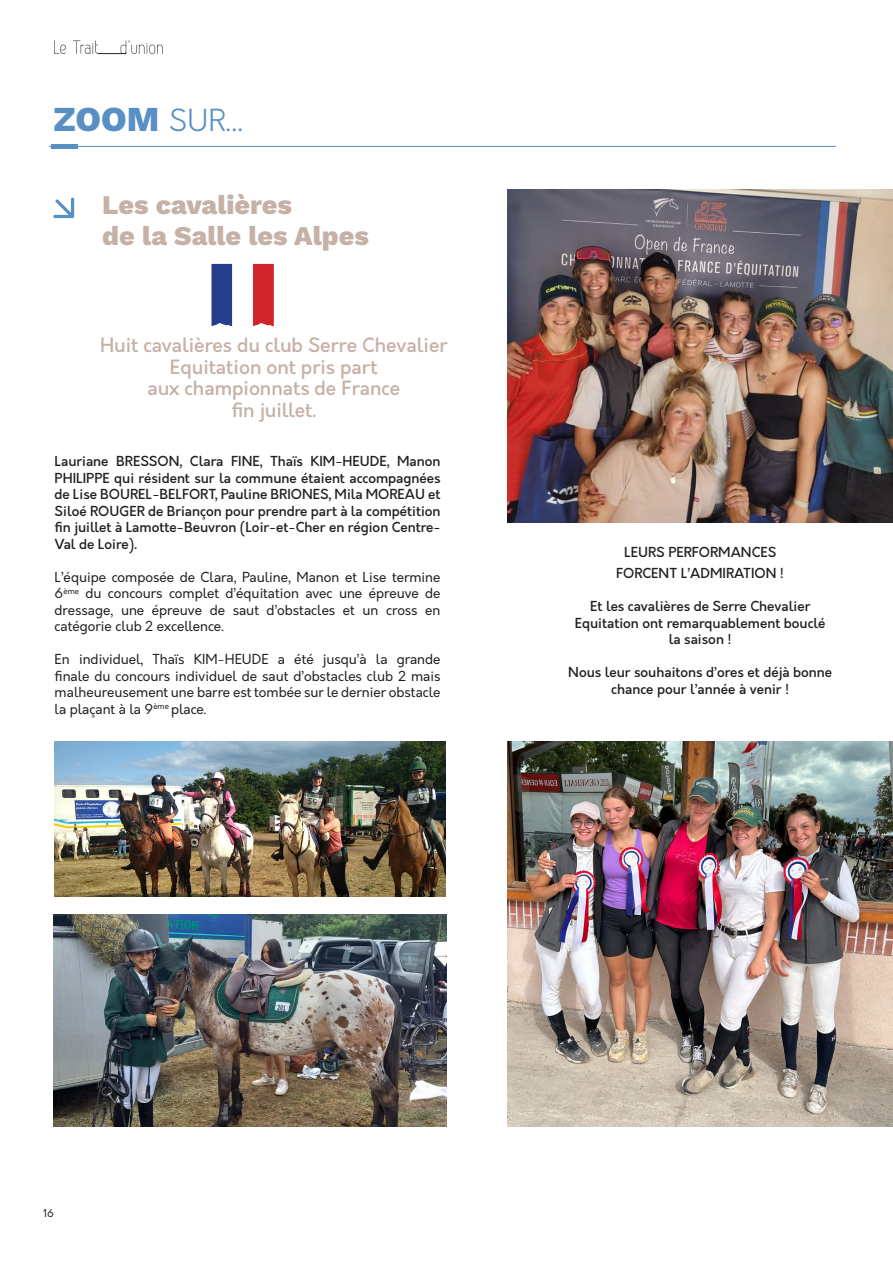
<style>
.page{position:relative;width:893px;height:1263px;background:#fff}
.page>*{position:absolute;margin:0;border:0;box-sizing:border-box;transform-origin:0 0}
.t1{font:800 34.95px "Work Sans";color:#588fc5}
.t2{font:800 27px "Work Sans";color:#c6b1a7}
.t3{font:500 19.2px/21.5px "Orkney";color:#c6b1a7;text-align:center}
.t4{font:500 13.5px/16.5px "Orkney";color:#231f20;text-align:center}
.t5{font:13.5px/16.5px "Orkney";color:#231f20;text-align:justify}
.t6{font:10.5px "Orkney";color:#231f20}
.s1{font-family:"Orkney";font-weight:300;font-size:29.7px}
</style>
<div class="page">
<svg style="left:54px;top:41px;width:109px;height:13px"></svg>
<hr style="left:49px;top:146px;width:787px;height:1px;background:#588fc5">
<hr style="left:51px;top:144px;width:27px;height:4px;background:#588fc5">
<svg style="left:53px;top:198px;width:21px;height:20px"></svg>
<img style="left:55px;top:741px;width:390px;height:155px">
<img style="left:53px;top:914px;width:393px;height:213px">
<img style="left:507px;top:189px;width:386px;height:333px">
<img style="left:507px;top:741px;width:386px;height:386px">
<svg style="left:211px;top:264px;width:63px;height:62px"></svg>
<p class="t1" style="left:53px;top:93px;width:194px">ZOOM <span class="s1">SUR…</span></p>
<p class="t2" style="left:102px;top:184px;width:191px">Les cavalières</p>
<p class="t2" style="left:102px;top:216px;width:268px">de la Salle les Alpes</p>
<p class="t3" style="left:100px;top:335px;width:349px">Huit cavalières du club Serre Chevalier<br>Equitation ont pris part</p>
<p class="t3" style="left:147px;top:378px;width:254px">aux championnats de France</p>
<p class="t3" style="left:231px;top:399px;width:86px">fin juillet.</p>
<p class="t4" style="left:55px;top:453px;width:387px;text-align:justify">Lauriane BRESSON, Clara FINE, Thaïs KIM-HEUDE, Manon PHILIPPE qui résident sur la commune étaient accompagnées de Lise BOUREL-BELFORT, Pauline BRIONES, Mila MOREAU et Siloé ROUGER de Briançon pour prendre part à la compétition fin juillet à Lamotte-Beuvron (Loir-et-Cher en région Centre-Val de Loire).</p>
<p class="t5" style="left:55px;top:569px;width:387px">L’équipe composée de Clara, Pauline, Manon et Lise termine 6<sup>ème</sup> du concours complet d’équitation avec une épreuve de dressage, une épreuve de saut d’obstacles et un cross en catégorie club 2 excellence.</p>
<p class="t5" style="left:55px;top:651px;width:387px">En individuel, Thaïs KIM-HEUDE a été jusqu’à la grande finale du concours individuel de saut d’obstacles club 2 mais malheureusement une barre est tombée sur le dernier obstacle la plaçant à la 9<sup>ème</sup> place.</p>
<p class="t4" style="left:624px;top:545px;width:154px">LEURS PERFORMANCES</p>
<p class="t4" style="left:616px;top:566px;width:169px">FORCENT L’ADMIRATION !</p>
<p class="t4" style="left:575px;top:599px;width:252px">Et les cavalières de Serre Chevalier<br>Equitation ont remarquablement bouclé</p>
<p class="t4" style="left:669px;top:632px;width:64px">la saison !</p>
<p class="t4" style="left:568px;top:665px;width:265px">Nous leur souhaitons d’ores et déjà bonne chance pour l’année à venir !</p>
<p class="t6" style="left:43px;top:1206px;width:13px">16</p>
</div>
